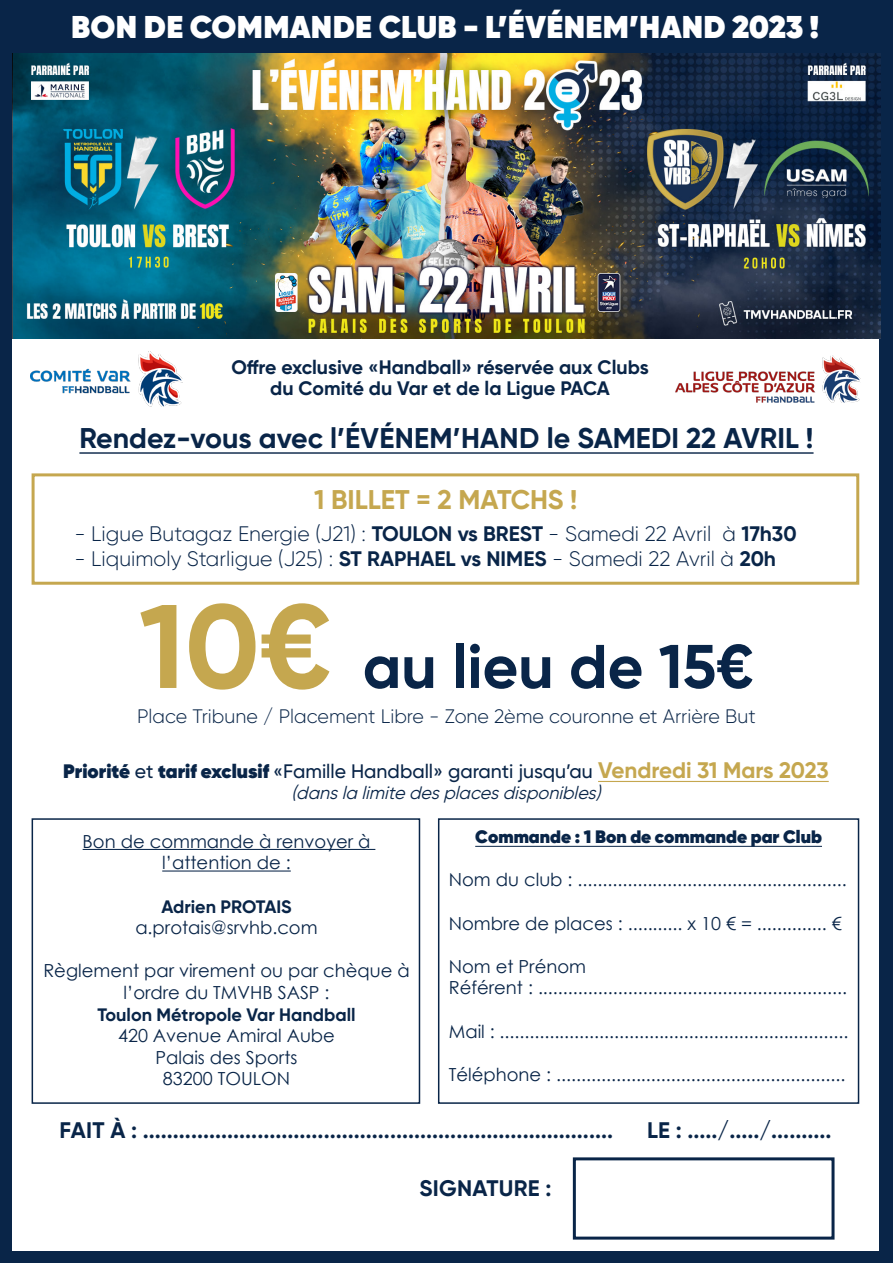
<style>
.page{position:relative;width:893px;height:1263px;background:#092548}
.page>*{position:absolute;margin:0;border:0;box-sizing:border-box;transform-origin:0 0}
.t1{font:700 61.5px "Gilroy";color:#092548}
.t2{font:800 31.5px "Gilroy";letter-spacing:.01em;color:#fff}
.t3{font:700 28.5px "Gilroy";color:#092548}
.t4{font:700 27px "Gilroy";color:#c5a74f}
.t5{font:700 22.5px "Gilroy";letter-spacing:.01em;color:#092548}
.t6{font:300 21px "Gilroy";color:#092548}
.t7{font:500 19.5px "Gilroy";color:#092548}
.t8{font:700 19.5px "Gilroy";color:#092548}
.t9{font:300 19.5px "Gilroy";color:#092548}
.t10{font:18px/21.6px "Century Gothic";color:#092548;text-align:center}
.t11{font:700 18px "Gilroy";color:#092548}
.t12{font:italic 18px "Gilroy";color:#092548}
.t13{font:800 18px "Gilroy";color:#092548}
.s1{font-weight:700}
.s2{font-size:118.5px;color:#c5a74f}
.s3{font-weight:800}
.s4{font-weight:700;font-size:22.5px;color:#c5a74f}
</style>
<div class="page">
<div style="left:13px;top:55px;width:866px;height:1196px;background:#fff"></div>
<div style="left:32px;top:818px;width:388px;height:286px;border:2px solid #092548"></div>
<div style="left:573px;top:1157px;width:261px;height:82px;border:3px solid #092548"></div>
<hr style="left:83px;top:849px;width:292px;height:1px;background:#092548">
<hr style="left:162px;top:870px;width:129px;height:1px;background:#092548">
<hr style="left:475px;top:846px;width:347px;height:1px;background:#092548">
<div style="left:438px;top:818px;width:421px;height:286px;border:2px solid #092548"></div>
<hr style="left:598px;top:781px;width:231px;height:1px;background:#c5a74f">
<img style="left:31px;top:352px;width:152px;height:54px">
<img style="left:675px;top:355px;width:185px;height:48px">
<hr style="left:79px;top:452px;width:734px;height:2px;background:#092548">
<div style="left:32px;top:473px;width:827px;height:112px;border:3px solid #c5a74f"></div>
<img style="left:13px;top:53px;width:867px;height:286px">
<p class="t2" style="left:71px;top:7px;width:750px">BON DE COMMANDE CLUB - L’ÉVÉNEM’HAND 2023 !</p>
<p class="t8" style="left:231px;top:355px;width:419px">Offre exclusive «Handball» réservée aux Clubs</p>
<p class="t8" style="left:270px;top:376px;width:341px">du Comité du Var et de la Ligue PACA</p>
<p class="t3" style="left:79px;top:420px;width:736px">Rendez-vous avec l’ÉVÉNEM’HAND le SAMEDI 22 AVRIL !</p>
<p class="t4" style="left:314px;top:482px;width:265px">1 BILLET = 2 MATCHS !</p>
<p class="t6" style="left:74px;top:521px;width:724px">- Ligue Butagaz Energie (J21) : <span class="s1">TOULON vs BREST</span> - Samedi 22 Avril à <span class="s1">17h30</span></p>
<p class="t6" style="left:74px;top:546px;width:703px">- Liquimoly Starligue (J25) : <span class="s1">ST RAPHAEL vs NIMES</span> - Samedi 22 Avril à <span class="s1">20h</span></p>
<p class="t1" style="left:139px;top:628px;width:616px"><span class="s2">10€</span> au lieu de 15€</p>
<p class="t9" style="left:137px;top:704px;width:620px">Place Tribune / Placement Libre - Zone 2ème couronne et Arrière But</p>
<p class="t7" style="left:63px;top:759px;width:767px"><span class="s3">Priorité</span> et <span class="s3">tarif exclusif</span> «Famille Handball» garanti jusqu’au <span class="s4">Vendredi 31 Mars 2023</span></p>
<p class="t12" style="left:291px;top:782px;width:315px">(dansla limite desplacesdisponibles)</p>
<p class="t10" style="left:83px;top:830px;width:289px">Bon de commande à renvoyer à</p>
<p class="t10" style="left:162px;top:852px;width:130px">l’attention de :</p>
<p class="t11" style="left:161px;top:895px;width:132px">Adrien PROTAIS</p>
<p class="t10" style="left:135px;top:916px;width:184px">a.protais@srvhb.com</p>
<p class="t10" style="left:43px;top:960px;width:368px">Règlement par virement ou par chèque à l’ordre du TMVHB SASP :</p>
<p class="t11" style="left:97px;top:1003px;width:260px">Toulon Métropole Var Handball</p>
<p class="t10" style="left:118px;top:1024px;width:218px">420 Avenue Amiral Aube</p>
<p class="t10" style="left:156px;top:1046px;width:143px">Palais des Sports</p>
<p class="t10" style="left:163px;top:1068px;width:129px">83200 TOULON</p>
<p class="t13" style="left:475px;top:825px;width:348px">Commande : 1 Bon de commande par Club</p>
<p class="t10" style="left:449px;top:869px;width:399px">Nom du club : ......................................................</p>
<p class="t10" style="left:449px;top:912px;width:394px">Nombre de places : ........... x 10 € = .............. €</p>
<p class="t10" style="left:449px;top:955px;width:139px">Nom et Prénom</p>
<p class="t10" style="left:449px;top:977px;width:400px">Référent : ..............................................................</p>
<p class="t10" style="left:449px;top:1020px;width:401px">Mail : ......................................................................</p>
<p class="t10" style="left:449px;top:1063px;width:398px">Téléphone : ..........................................................</p>
<p class="t5" style="left:60px;top:1115px;width:555px">FAIT À : ..............................................................................</p>
<p class="t5" style="left:647px;top:1115px;width:186px">LE : ...../...../..........</p>
<p class="t5" style="left:420px;top:1174px;width:133px">SIGNATURE :</p>
</div>
